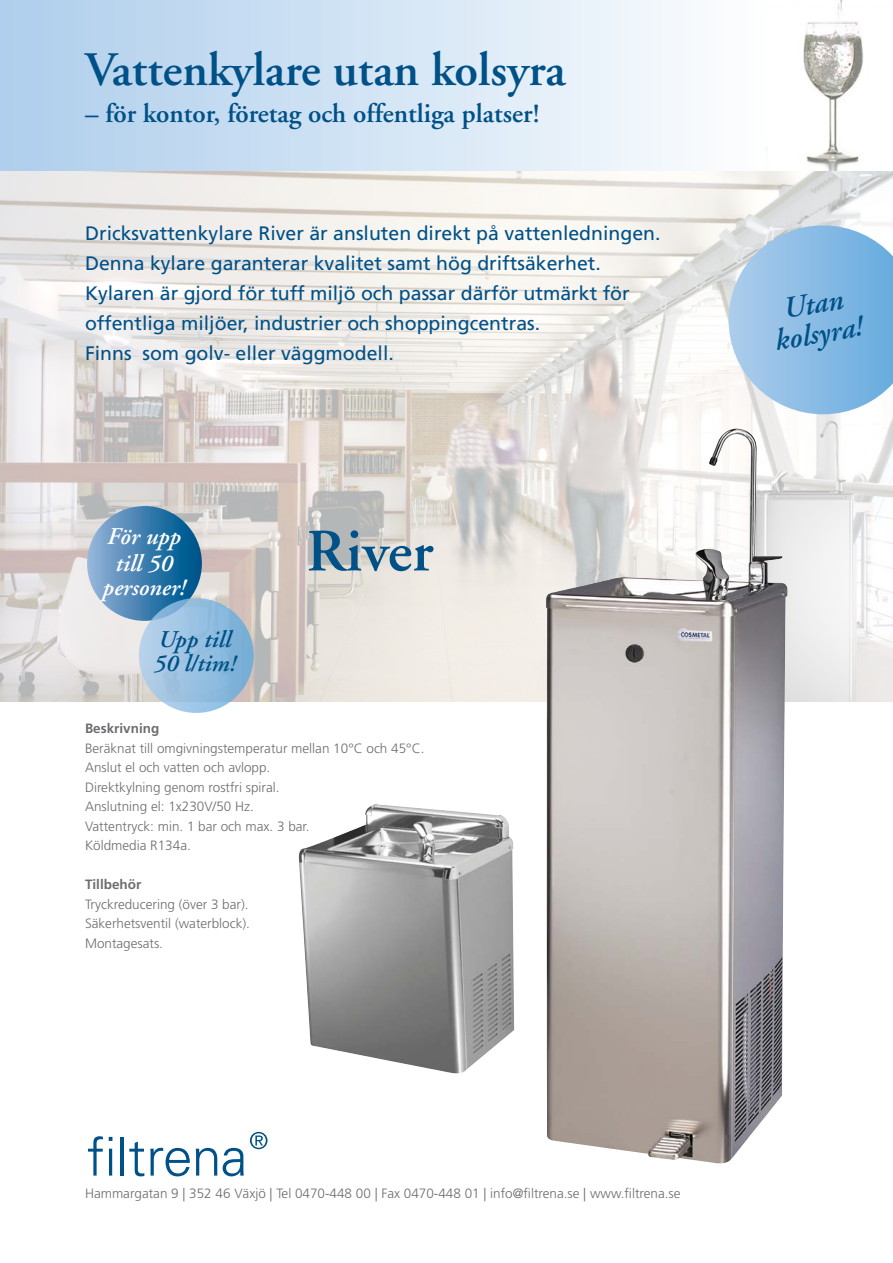
<style>
.page{position:relative;width:893px;height:1263px;background:#fff}
.page>*{position:absolute;margin:0;border:0;box-sizing:border-box;transform-origin:0 0}
.t1{font:600 60px "Adobe Garamond";color:#005187}
.t2{font:600 48px "Adobe Garamond";color:#005187}
.t3{font:italic 600 30px "Adobe Garamond";color:#005187}
.t4{font:600 27px "Adobe Garamond";color:#005187}
.t5{font:italic 600 24px "Adobe Garamond";color:#fff}
.t6{font:italic 600 24px "Adobe Garamond";color:#005187}
.t7{font:19.5px "Frutiger";color:#005187}
.t8{font:300 13.5px "Frutiger";color:#6c6d70}
.t9{font:700 13.5px "Frutiger";color:#6c6d70}
</style>
<div class="page">
<img style="left:0;top:170px;width:893px;height:532px">
<div style="left:87px;top:506px;width:115px;height:115px;background:linear-gradient(to right,#96b3d9,#004e87);border-radius:57px"></div>
<svg style="left:139px;top:598px;width:115px;height:115px"></svg>
<svg style="left:88px;top:1136px;width:15px;height:39px"></svg>
<hr style="left:109px;top:1149px;width:3px;height:26px;background:#005187">
<svg style="left:109px;top:1137px;width:3px;height:4px"></svg>
<hr style="left:121px;top:1137px;width:3px;height:38px;background:#005187">
<svg style="left:129px;top:1141px;width:15px;height:35px"></svg>
<svg style="left:150px;top:1148px;width:40px;height:28px"></svg>
<svg style="left:196px;top:1148px;width:21px;height:27px"></svg>
<svg style="left:223px;top:1148px;width:21px;height:28px"></svg>
<svg style="left:250px;top:1132px;width:18px;height:17px"></svg>
<img style="left:546px;top:428px;width:241px;height:736px">
<img style="left:299px;top:803px;width:215px;height:270px">
<svg style="left:729px;top:225px;width:164px;height:189px"></svg>
<div style="left:0;top:0;width:765px;height:171px;background:linear-gradient(to right,#adcdec,#fdfefe)"></div>
<img style="left:803px;top:0;width:61px;height:170px">
<p class="t2" style="left:85px;top:43px;width:482px">Vattenkylare utan kolsyra</p>
<p class="t4" style="left:85px;top:99px;width:457px">– för kontor, företag och offentliga platser!</p>
<p class="t7" style="left:85px;top:222px;width:577px">Dricksvattenkylare River är ansluten direkt på vattenledningen.</p>
<p class="t7" style="left:85px;top:252px;width:517px">Denna kylare garanterar kvalitet samt hög driftsäkerhet.</p>
<p class="t7" style="left:85px;top:282px;width:546px">Kylaren är gjord för tuff miljö och passar därför utmärkt för</p>
<p class="t7" style="left:85px;top:312px;width:457px">offentliga miljöer, industrier och shoppingcentras.</p>
<p class="t7" style="left:85px;top:342px;width:310px">Finns som golv- eller väggmodell.</p>
<p class="t5" style="left:107px;top:523px;width:75px">För upp</p>
<p class="t5" style="left:115px;top:550px;width:59px">till 50</p>
<p class="t5" style="left:103px;top:574px;width:85px">personer!</p>
<p class="t6" style="left:159px;top:627px;width:74px">Upp till</p>
<p class="t6" style="left:154px;top:651px;width:83px">50 l/tim!</p>
<p class="t1" style="left:307px;top:518px;width:128px">River</p>
<p class="t9" style="left:85px;top:720px;width:76px">Beskrivning</p>
<p class="t8" style="left:85px;top:740px;width:341px">Beräknat till omgivningstemperatur mellan 10°C och 45°C.</p>
<p class="t8" style="left:85px;top:760px;width:187px">Anslut el och vatten och avlopp.</p>
<p class="t8" style="left:85px;top:779px;width:196px">Direktkylning genom rostfri spiral.</p>
<p class="t8" style="left:85px;top:799px;width:170px">Anslutning el: 1x230V/50 Hz.</p>
<p class="t8" style="left:85px;top:818px;width:226px">Vattentryck: min. 1 bar och max. 3 bar.</p>
<p class="t8" style="left:85px;top:838px;width:107px">Köldmedia R134a.</p>
<p class="t9" style="left:85px;top:876px;width:58px">Tillbehör</p>
<p class="t8" style="left:85px;top:896px;width:165px">Tryckreducering (över 3 bar).</p>
<p class="t8" style="left:85px;top:916px;width:166px">Säkerhetsventil (waterblock).</p>
<p class="t8" style="left:85px;top:935px;width:80px">Montagesats.</p>
<p class="t3" style="left:781px;top:293px;width:62px;rotate:-10deg">Utan</p>
<p class="t3" style="left:772px;top:325px;width:90px;rotate:-10deg">kolsyra!</p>
<p class="t8" style="left:85px;top:1186px;width:597px">Hammargatan 9 | 352 46 Växjö | Tel 0470-448 00 | Fax 0470-448 01 | info@filtrena.se | www.filtrena.se</p>
</div>
